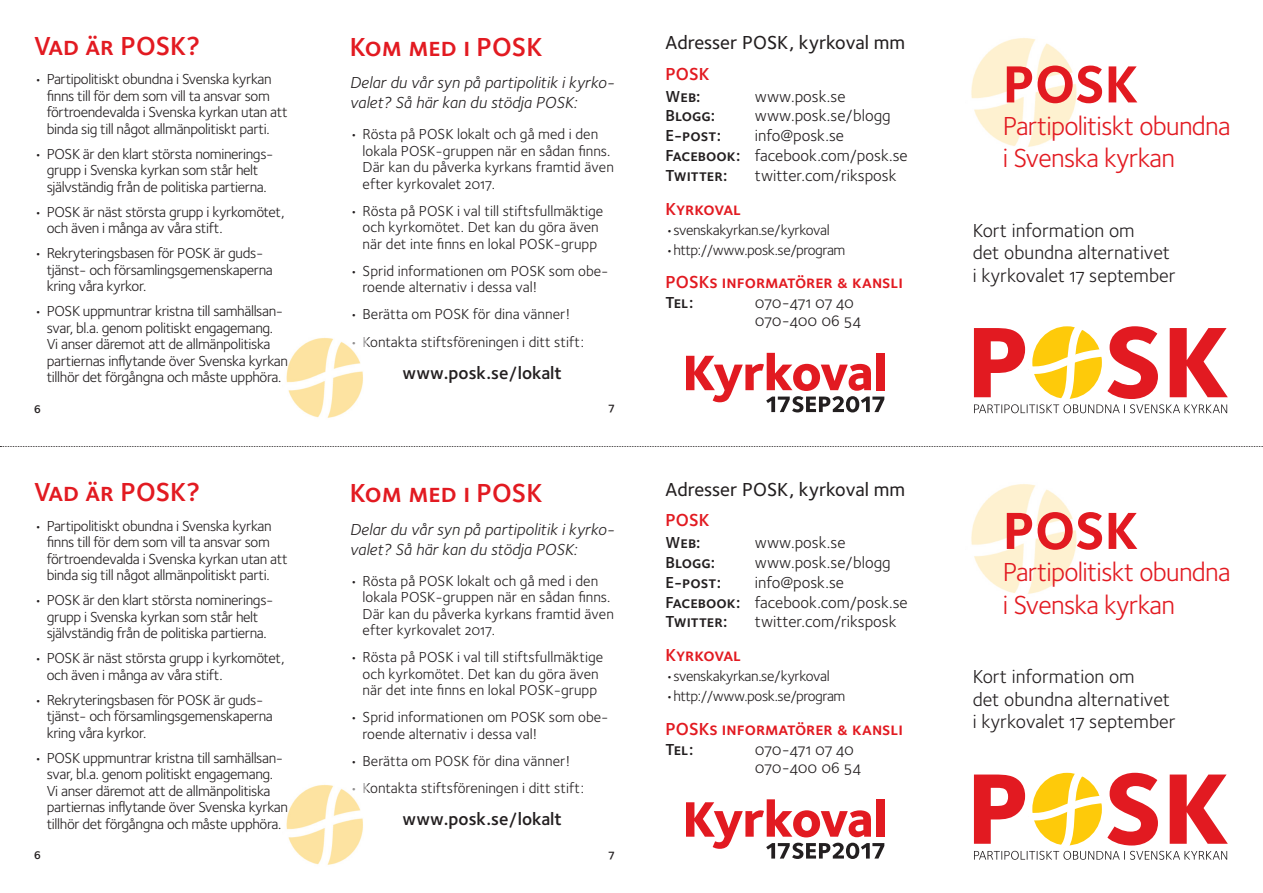
<style>
.page{position:relative;width:1263px;height:893px;background:#fff}
.page>*{position:absolute;margin:0;border:0;box-sizing:border-box;transform-origin:0 0}
.t1{font:54px "Foundry Sterling Bold OSF";color:#e21a21}
.t2{font:27px/32.4px "Foundry Sterling Book OSF";letter-spacing:-.025em;color:#e21a21}
.t3{font:27px "Foundry Sterling Demi Expert";color:#e21a21}
.t4{font:19.5px/22.5px "Foundry Sterling Book OSF";color:#231f20}
.t5{font:19.5px "Foundry Sterling Medium OSF";color:#231f20}
.t6{font:18px "Foundry Sterling Demi Expert";color:#e21a21}
.t7{font:18px "Foundry Sterling Demi OSF";color:#231f20}
.t8{font:16.5px/19.8px "Foundry Sterling Book OSF";color:#231f20}
.t9{font:16.5px/19.8px "Foundry Sterling Book Italic OSF";color:#231f20}
.t10{font:16.5px "Foundry Sterling Demi Expert";color:#231f20}
.t11{font:15px/16.5px "Foundry Sterling Book OSF";letter-spacing:-.025em;color:#231f20}
.t12{font:15px/16.5px "Foundry Sterling Book OSF";color:#231f20}
.t13{font:12px "Foundry Sterling Demi OSF";color:#231f20}
.s1{font-family:"Foundry Sterling Demi Expert"}
</style>
<div class="page">
<img style="left:971px;top:38px;width:106px;height:109px">
<svg style="left:973px;top:326px;width:255px;height:88px"></svg>
<img style="left:971px;top:484px;width:106px;height:110px">
<svg style="left:973px;top:772px;width:255px;height:88px"></svg>
<img style="left:286px;top:337px;width:77px;height:81px">
<img style="left:286px;top:784px;width:77px;height:81px">
<svg style="left:0;top:446px;width:1263px;height:1px"></svg>
<svg style="left:686px;top:353px;width:198px;height:59px"></svg>
<div style="left:876px;top:353px;width:8px;height:37px;background:#e21a21"></div>
<svg style="left:686px;top:799px;width:198px;height:60px"></svg>
<div style="left:876px;top:799px;width:8px;height:38px;background:#e21a21"></div>
<h2 class="t3" style="left:34px;top:29px;width:168px">Vad är POSK?</h2>
<p class="t11" style="left:47px;top:71px;width:242px;text-indent:-13px">• Partipolitiskt obundna i Svenska kyrkan finns till för dem som vill ta ansvar som förtroendevalda i Svenska kyrkan utan att binda sig till något allmänpolitiskt parti.</p>
<p class="t11" style="left:34px;top:145px;width:241px;text-align:center">• POSK är den klart största nominerings&shy;grupp i Svenska kyrkan som står helt självständig från de politiska partierna.</p>
<p class="t11" style="left:47px;top:203px;width:239px;text-indent:-13px">• POSK är näst största grupp i kyrkomötet, och även i många av våra stift.</p>
<p class="t11" style="left:47px;top:245px;width:228px;text-indent:-13px">• Rekryteringsbasen för POSK är guds&shy;tjänst- och församlingsgemenskaperna kring våra kyrkor.</p>
<p class="t11" style="left:47px;top:303px;width:243px;text-indent:-13px">• POSK uppmuntrar kristna till samhällsan&shy;svar, bl.a. genom politiskt engagemang.<br>Vi anser däremot att de allmänpolitiska partiernas inflytande över Svenska kyrkan tillhör det förgångna och måste upphöra.</p>
<h2 class="t3" style="left:350px;top:30px;width:194px">Kom med i POSK</h2>
<p class="t9" style="left:350px;top:73px;width:266px">Delar du vår syn på partipolitik i kyrko&shy;valet? Så här kan du stödja POSK:</p>
<p class="t12" style="left:363px;top:126px;width:253px;text-indent:-13px">• Rösta på POSK lokalt och gå med i den lokala POSK-gruppen när en sådan finns.<br>Där kan du påverka kyrkans framtid även efter kyrkovalet 2017.</p>
<p class="t12" style="left:350px;top:202px;width:255px;text-align:center">• Rösta på POSK i val till stiftsfullmäktige och kyrkomötet. Det kan du göra även när det inte finns en lokal POSK-grupp</p>
<p class="t12" style="left:363px;top:262px;width:248px;text-indent:-13px">• Sprid informationen om POSK som obe&shy;roende alternativ i dessa val!</p>
<p class="t12" style="left:350px;top:306px;width:222px">• Berätta om POSK för dina vänner!</p>
<p class="t12" style="left:350px;top:333px;width:236px">• Kontakta stiftsföreningen i ditt stift:</p>
<p class="t7" style="left:402px;top:362px;width:161px">www.posk.se/lokalt</p>
<p class="t13" style="left:34px;top:402px;width:8px">6</p>
<p class="t13" style="left:609px;top:400px;width:7px">7</p>
<h2 class="t3" style="left:34px;top:476px;width:168px">Vad är POSK?</h2>
<p class="t11" style="left:47px;top:517px;width:242px;text-indent:-13px">• Partipolitiskt obundna i Svenska kyrkan finns till för dem som vill ta ansvar som förtroendevalda i Svenska kyrkan utan att binda sig till något allmänpolitiskt parti.</p>
<p class="t11" style="left:34px;top:592px;width:241px;text-align:center">• POSK är den klart största nominerings&shy;grupp i Svenska kyrkan som står helt självständig från de politiska partierna.</p>
<p class="t11" style="left:47px;top:650px;width:239px;text-indent:-13px">• POSK är näst största grupp i kyrkomötet, och även i många av våra stift.</p>
<p class="t11" style="left:47px;top:691px;width:228px;text-indent:-13px">• Rekryteringsbasen för POSK är guds&shy;tjänst- och församlingsgemenskaperna kring våra kyrkor.</p>
<p class="t11" style="left:47px;top:749px;width:243px;text-indent:-13px">• POSK uppmuntrar kristna till samhällsan&shy;svar, bl.a. genom politiskt engagemang.<br>Vi anser däremot att de allmänpolitiska partiernas inflytande över Svenska kyrkan tillhör det förgångna och måste upphöra.</p>
<h2 class="t3" style="left:350px;top:477px;width:194px">Kom med i POSK</h2>
<p class="t9" style="left:350px;top:519px;width:266px">Delar du vår syn på partipolitik i kyrko&shy;valet? Så här kan du stödja POSK:</p>
<p class="t12" style="left:363px;top:572px;width:253px;text-indent:-13px">• Rösta på POSK lokalt och gå med i den lokala POSK-gruppen när en sådan finns.<br>Där kan du påverka kyrkans framtid även efter kyrkovalet 2017.</p>
<p class="t12" style="left:350px;top:649px;width:255px;text-align:center">• Rösta på POSK i val till stiftsfullmäktige och kyrkomötet. Det kan du göra även när det inte finns en lokal POSK-grupp</p>
<p class="t12" style="left:363px;top:709px;width:248px;text-indent:-13px">• Sprid informationen om POSK som obe&shy;roende alternativ i dessa val!</p>
<p class="t12" style="left:350px;top:753px;width:222px">• Berätta om POSK för dina vänner!</p>
<p class="t12" style="left:350px;top:780px;width:236px">• Kontakta stiftsföreningen i ditt stift:</p>
<p class="t7" style="left:402px;top:809px;width:161px">www.posk.se/lokalt</p>
<p class="t13" style="left:34px;top:848px;width:8px">6</p>
<p class="t13" style="left:609px;top:847px;width:7px">7</p>
<h3 class="t5" style="left:666px;top:31px;width:241px">Adresser POSK, kyrkoval mm</h3>
<p class="t6" style="left:666px;top:63px;width:45px">POSK</p>
<p class="t10" style="left:666px;top:86px;width:37px">Web:</p>
<p class="t8" style="left:755px;top:86px;width:92px">www.posk.se</p>
<p class="t10" style="left:666px;top:106px;width:51px">Blogg:</p>
<p class="t8" style="left:755px;top:106px;width:137px">www.posk.se/blogg</p>
<p class="t10" style="left:666px;top:126px;width:57px">E-post:</p>
<p class="t8" style="left:666px;top:126px;width:244px;text-indent:89px">info@posk.se<br><span class="s1">Facebook:</span> facebook.com/posk.se</p>
<p class="t10" style="left:666px;top:165px;width:64px">Twitter:</p>
<p class="t8" style="left:755px;top:165px;width:143px">twitter.com/riksposk</p>
<p class="t6" style="left:666px;top:198px;width:77px">Kyrkoval</p>
<p class="t11" style="left:666px;top:221px;width:166px">•svenskakyrkan.se/kyrkoval</p>
<p class="t11" style="left:666px;top:241px;width:181px">•http://www.posk.se/program</p>
<p class="t6" style="left:666px;top:271px;width:239px">POSKs informatörer &amp; kansli</p>
<p class="t10" style="left:666px;top:293px;width:29px">Tel:</p>
<p class="t8" style="left:755px;top:294px;width:107px;line-height:18px">070-471 07 40<br>070-400 06 54</p>
<h3 class="t5" style="left:666px;top:478px;width:241px">Adresser POSK, kyrkoval mm</h3>
<p class="t6" style="left:666px;top:509px;width:45px">POSK</p>
<p class="t10" style="left:666px;top:533px;width:37px">Web:</p>
<p class="t8" style="left:755px;top:533px;width:92px">www.posk.se</p>
<p class="t10" style="left:666px;top:552px;width:51px">Blogg:</p>
<p class="t8" style="left:755px;top:552px;width:137px">www.posk.se/blogg</p>
<p class="t10" style="left:666px;top:572px;width:57px">E-post:</p>
<p class="t8" style="left:666px;top:572px;width:244px;text-indent:89px">info@posk.se<br><span class="s1">Facebook:</span> facebook.com/posk.se</p>
<p class="t10" style="left:666px;top:612px;width:64px">Twitter:</p>
<p class="t8" style="left:755px;top:612px;width:143px">twitter.com/riksposk</p>
<p class="t6" style="left:666px;top:644px;width:77px">Kyrkoval</p>
<p class="t11" style="left:666px;top:668px;width:166px">•svenskakyrkan.se/kyrkoval</p>
<p class="t11" style="left:666px;top:688px;width:181px">•http://www.posk.se/program</p>
<p class="t6" style="left:666px;top:718px;width:239px">POSKs informatörer &amp; kansli</p>
<p class="t10" style="left:666px;top:739px;width:29px">Tel:</p>
<p class="t8" style="left:755px;top:740px;width:107px;line-height:18px">070-471 07 40<br>070-400 06 54</p>
<h1 class="t1" style="left:1003px;top:52px;width:137px">POSK</h1>
<h2 class="t2" style="left:1003px;top:110px;width:229px">Partipolitiskt obundna i Svenska kyrkan</h2>
<h3 class="t4" style="left:973px;top:219px;width:204px">Kort information om<br>det obundna alternativet i kyrkovalet 17 september</h3>
<h1 class="t1" style="left:1003px;top:499px;width:137px">POSK</h1>
<h2 class="t2" style="left:1003px;top:556px;width:229px">Partipolitiskt obundna i Svenska kyrkan</h2>
<h3 class="t4" style="left:973px;top:665px;width:204px">Kort information om<br>det obundna alternativet i kyrkovalet 17 september</h3>
</div>
